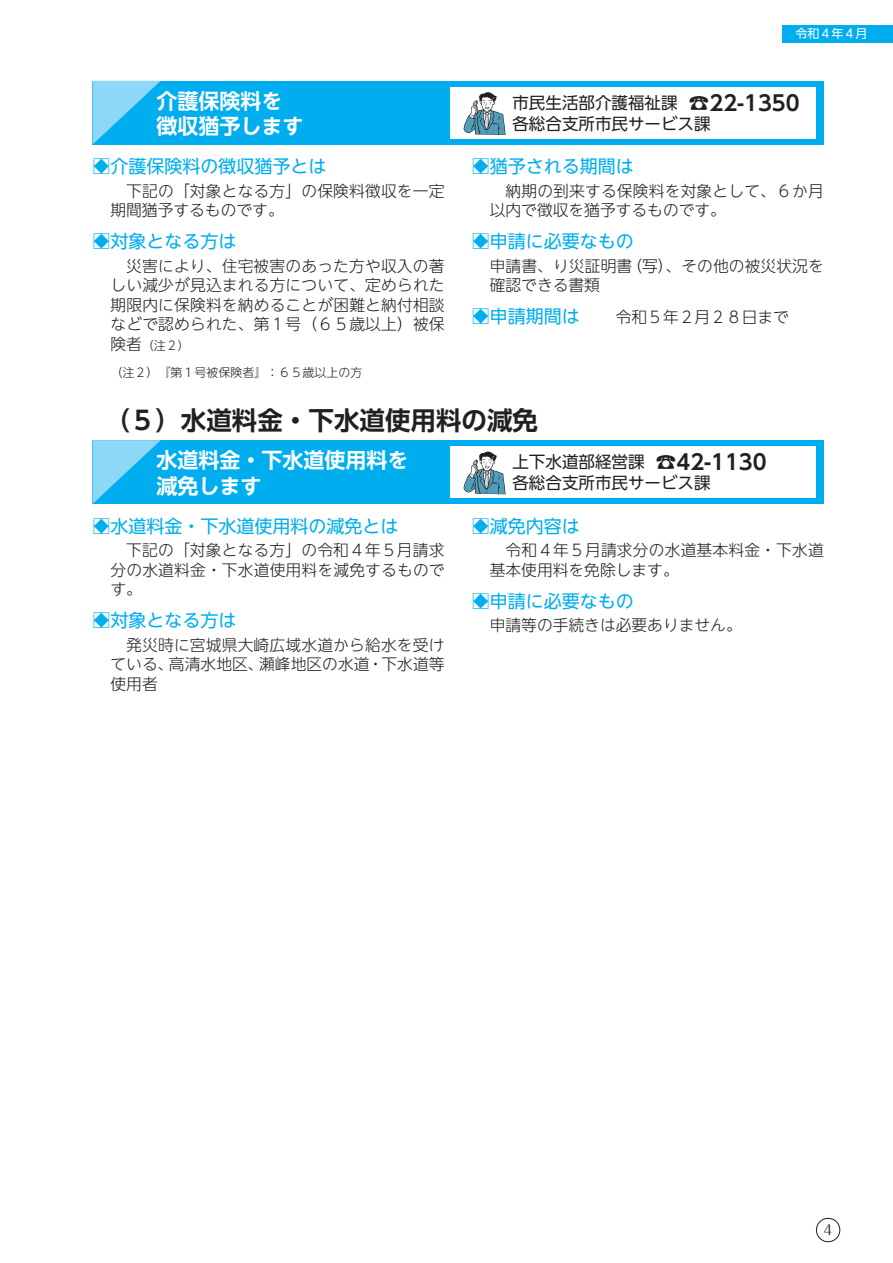
<style>
.page{position:relative;width:893px;height:1263px;background:#fff}
.page>*{position:absolute;margin:0;border:0;box-sizing:border-box;transform-origin:0 0}
.t1{font:700 25.5px "UD Shin Go Pro De";color:#231f20}
.t2{font:700 21px/25.5px "UD Shin Go NT Pro De";color:#fff}
.t3{font:18px "UD Shin Go NT Pro";color:#00aeef}
.t4{font:16.5px/21px "UD Shin Go NT Pro";color:#231f20}
.t5{font:300 15.75px/19.5px "UD Shin Go NT Pro";letter-spacing:.01em;color:#231f20}
.t6{font:13.5px "Maru Fo Pro";color:#231f20}
.t7{font:300 12px "UD Shin Go NT Pro";color:#231f20}
.t8{font:12px "UD Shin Go NT Pro";color:#fff}
.s1{font-family:"UD Shin Go NT Pro De";font-weight:700;font-size:21px}
.s2{font-size:15.75px}
.s3{font-weight:400;font-size:18px;color:#00aeef}
</style>
<div class="page">
<div style="left:816px;top:1218px;width:24px;height:24px;border:1px solid #231f20;border-radius:50%"></div>
<div style="left:782px;top:26px;width:111px;height:17px;background:#00aeef"></div>
<div style="left:92px;top:81px;width:732px;height:64px;background:#00aeef"></div>
<svg style="left:92px;top:81px;width:69px;height:64px"></svg>
<div style="left:450px;top:87px;width:365px;height:51px;background:#fff"></div>
<svg style="left:463px;top:92px;width:43px;height:43px"></svg>
<div style="left:92px;top:440px;width:732px;height:64px;background:#00aeef"></div>
<svg style="left:92px;top:440px;width:69px;height:64px"></svg>
<div style="left:450px;top:446px;width:365px;height:52px;background:#fff"></div>
<svg style="left:463px;top:451px;width:43px;height:43px"></svg>
<p class="t8" style="left:795px;top:24px;width:73px">令和４年４月</p>
<h2 class="t2" style="left:157px;top:87px;width:148px">介護保険料を徴収猶予します</h2>
<p class="t4" style="left:512px;top:92px;width:289px">市民生活部介護福祉課 <span class="s1">☎22-1350</span>各総合支所市民サービス課</p>
<p class="t3" style="left:92px;top:152px;width:236px">□介護保険料の徴収猶予とは</p>
<p class="t5" style="left:110px;top:180px;width:336px;text-indent:16px">下記の「対象となる方」の保険料徴収を一定期間猶予するものです。</p>
<p class="t3" style="left:92px;top:227px;width:146px">□対象となる方は</p>
<p class="t5" style="left:110px;top:255px;width:336px;text-align:justify;text-indent:16px">災害により、住宅被害のあった方や収入の著しい減少が見込まれる方について、定められた期限内に保険料を納めることが困難と納付相談などで認められた、第１号（６５歳以上）被保</p>
<p class="t7" style="left:110px;top:335px;width:81px"><span class="s2">険者</span>（注２）</p>
<p class="t7" style="left:110px;top:362px;width:254px">（注２）『第１号被保険者』：６５歳以上の方</p>
<p class="t3" style="left:472px;top:152px;width:163px">□猶予される期間は</p>
<p class="t5" style="left:490px;top:180px;width:336px;text-indent:16px">納期の到来する保険料を対象として、６か月以内で徴収を猶予するものです。</p>
<p class="t3" style="left:472px;top:227px;width:163px">□申請に必要なもの</p>
<p class="t5" style="left:490px;top:255px;width:336px">申請書、り災証明書（写）、その他の被災状況を確認できる書類</p>
<p class="t5" style="left:472px;top:307px;width:319px"><span class="s3">□申請期間は　　</span>令和５年２月２８日まで</p>
<h1 class="t1" style="left:104px;top:400px;width:435px">（５）水道料金・下水道使用料の減免</h1>
<h2 class="t2" style="left:157px;top:447px;width:253px">水道料金・下水道使用料を減免します</h2>
<p class="t4" style="left:512px;top:451px;width:256px">上下水道部経営課 <span class="s1">☎42-1130</span>各総合支所市民サービス課</p>
<p class="t3" style="left:92px;top:511px;width:308px">□水道料金・下水道使用料の減免とは</p>
<p class="t5" style="left:110px;top:540px;width:336px;text-align:justify;text-indent:16px">下記の「対象となる方」の令和４年５月請求分の水道料金・下水道使用料を減免するものです。</p>
<p class="t3" style="left:92px;top:606px;width:146px">□対象となる方は</p>
<p class="t5" style="left:110px;top:634px;width:336px;text-align:justify;text-indent:16px">発災時に宮城県大崎広域水道から給水を受けている、高清水地区、瀬峰地区の水道・下水道等使用者</p>
<p class="t3" style="left:472px;top:511px;width:109px">□減免内容は</p>
<p class="t5" style="left:490px;top:540px;width:336px;text-indent:16px">令和４年５月請求分の水道基本料金・下水道基本使用料を免除します。</p>
<p class="t3" style="left:472px;top:586px;width:163px">□申請に必要なもの</p>
<p class="t5" style="left:490px;top:615px;width:253px">申請等の手続きは必要ありません。</p>
<p class="t6" style="left:823px;top:1219px;width:10px">4</p>
</div>
